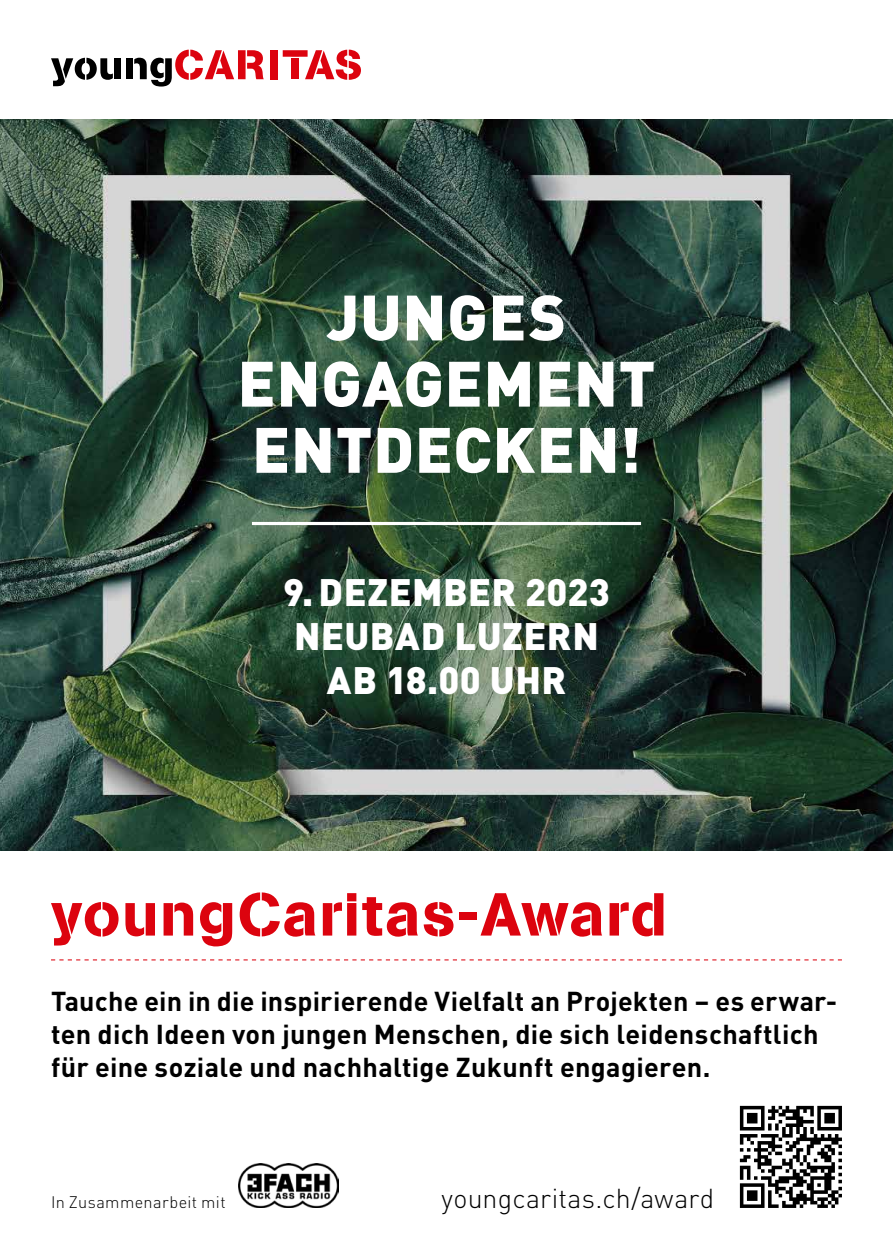
<style>
.page{position:relative;width:893px;height:1259px;background:#fff}
.page>*{position:absolute;margin:0;border:0;box-sizing:border-box;transform-origin:0 0}
.t1{font:900 63px/66.3px "DIN Pro";letter-spacing:.01em;color:#fff;text-align:center}
.t2{font:60px "AG Book Stencil";letter-spacing:.03em;color:#dc030e}
.t3{font:900 37.8px/44.1px "DIN Pro";letter-spacing:.015em;color:#fff;text-align:center}
.t4{font:700 27px/33px "DIN Pro";letter-spacing:.01em;color:#000}
.t5{font:300 27px "DIN Pro";letter-spacing:.01em;color:#000}
.t6{font:300 16.5px "DIN Pro";letter-spacing:.02em;color:#000}
</style>
<div class="page">
<img style="left:0;top:119px;width:893px;height:731px">
<div style="left:114px;top:58px;width:7px;height:21px;background:#000"></div>
<div style="left:126px;top:58px;width:7px;height:21px;background:#000"></div>
<div style="left:270px;top:50px;width:8px;height:29px;background:#dc030e"></div>
<svg style="left:283px;top:50px;width:78px;height:30px"></svg>
<svg style="left:134px;top:50px;width:130px;height:37px"></svg>
<svg style="left:51px;top:58px;width:62px;height:28px"></svg>
<svg style="left:51px;top:959px;width:791px;height:1px"></svg>
<hr style="left:252px;top:522px;width:389px;height:3px;background:#fff">
<svg style="left:740px;top:1106px;width:102px;height:102px"></svg>
<img style="left:238px;top:1163px;width:100px;height:45px">
<h1 class="t1" style="left:238px;top:280px;width:419px">JUNGES<br>ENGAGEMENT<br>ENTDECKEN!</h1>
<h3 class="t3" style="left:283px;top:568px;width:328px">9.DEZEMBER 2023<br>NEUBAD LUZERN<br>AB 18.00 UHR</h3>
<h2 class="t2" style="left:51px;top:878px;width:617px">youngCaritas-Award</h2>
<p class="t4" style="left:51px;top:983px;width:788px">Tauche ein in die inspirierende Vielfalt an Projekten – es erwar&shy;ten dich Ideen von jungen Menschen, die sich leidenschaftlich für eine soziale und nachhaltige Zukunft engagieren.</p>
<p class="t6" style="left:51px;top:1189px;width:176px">In Zusammenarbeit mit</p>
<p class="t5" style="left:442px;top:1177px;width:274px">youngcaritas.ch/award</p>
</div>
